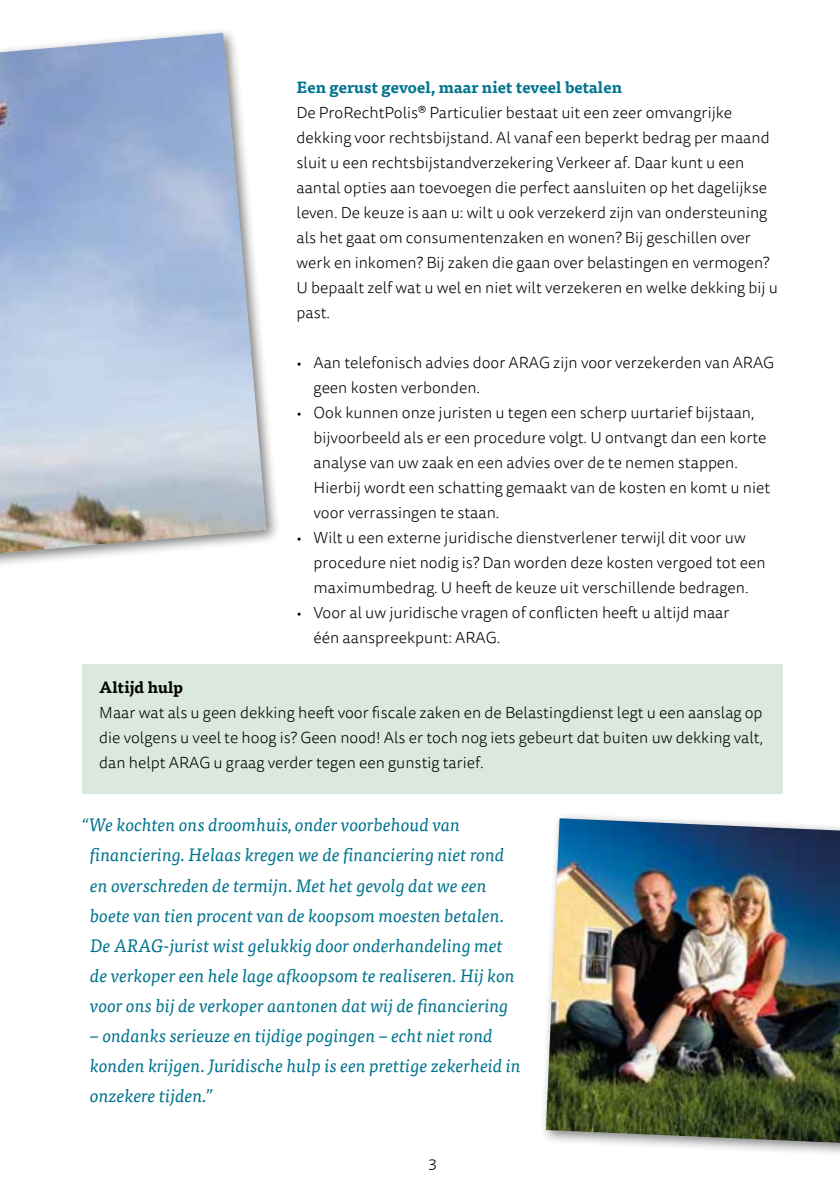
<style>
.page{position:relative;width:840px;height:1191px;background:#fff}
.page>*{position:absolute;margin:0;border:0;box-sizing:border-box;transform-origin:0 0}
.t1{font:italic 18px/30px "Tisa OT";color:#00748f}
.t2{font:300 16px/25px "Tisa Sans OT";color:#000}
.t3{font:700 16px "Tisa OT";color:#00748f}
.t4{font:700 16px "Tisa OT";color:#000}
</style>
<div class="page">
<div style="left:82px;top:664px;width:700px;height:129px;background:#dae8de"></div>
<div style="left:0;top:27px;width:281px;height:568px;background:#000;opacity:.5"></div>
<img style="left:0;top:33px;width:266px;height:520px">
<div style="left:539px;top:812px;width:300px;height:345px;background:#000;opacity:.5"></div>
<img style="left:545px;top:818px;width:294px;height:324px">
<p class="t3" style="left:296px;top:77px;width:327px">Een gerust gevoel, maar niet teveel betalen</p>
<p class="t2" style="left:296px;top:101px;width:482px">De ProRechtPolis® Particulier bestaat uit een zeer omvangrijke dekking voor rechtsbijstand. Al vanaf een beperkt bedrag per maand sluit u een rechtsbijstandverzekering Verkeer af. Daar kunt u een aantal opties aan toevoegen die perfect aansluiten op het dagelijkse leven. De keuze is aan u: wilt u ook verzekerd zijn van ondersteuning als het gaat om consumentenzaken en wonen? Bij geschillen over werk en inkomen? Bij zaken die gaan over belastingen en vermogen?<br>U bepaalt zelf wat u wel en niet wilt verzekeren en welke dekking bij u past.</p>
<p class="t2" style="left:313px;top:351px;width:462px;text-indent:-17px">• Aan telefonisch advies door ARAG zijn voor verzekerden van ARAG geen kosten verbonden.</p>
<p class="t2" style="left:313px;top:401px;width:458px;text-indent:-17px">• Ook kunnen onze juristen u tegen een scherp uurtarief bijstaan, bijvoorbeeld als er een procedure volgt. U ontvangt dan een korte analyse van uw zaak en een advies over de te nemen stappen.<br>Hierbij wordt een schatting gemaakt van de kosten en komt u niet voor verrassingen te staan.</p>
<p class="t2" style="left:313px;top:526px;width:453px;text-indent:-17px">• Wilt u een externe juridische dienstverlener terwijl dit voor uw procedure niet nodig is? Dan worden deze kosten vergoed tot een maximumbedrag. U heeft de keuze uit verschillende bedragen.</p>
<p class="t2" style="left:313px;top:601px;width:417px;text-indent:-17px">• Voor al uw juridische vragen of conflicten heeft u altijd maar één aanspreekpunt: ARAG.</p>
<p class="t4" style="left:99px;top:677px;width:85px">Altijd hulp</p>
<p class="t2" style="left:99px;top:701px;width:665px;text-align:justify">Maar wat als u geen dekking heeft voor fiscale zaken en de Belastingdienst legt u een aanslag op die volgens u veel te hoog is? Geen nood! Als er toch nog iets gebeurt dat buiten uw dekking valt, dan helpt ARAG u graag verder tegen een gunstig tarief.</p>
<p class="t1" style="left:90px;top:810px;width:426px;text-indent:-8px">“We kochten ons droomhuis, onder voorbehoud van financiering. Helaas kregen we de financiering niet rond en overschreden de termijn. Met het gevolg dat we een boete van tien procent van de koopsom moesten betalen.<br>De ARAG-jurist wist gelukkig door onderhandeling met de verkoper een hele lage afkoopsom te realiseren. Hij kon voor ons bij de verkoper aantonen dat wij de financiering</p>
<p class="t1" style="left:90px;top:1020px;width:432px">– ondanks serieuze en tijdige pogingen – echt niet rond konden krijgen. Juridische hulp is een prettige zekerheid in onzekere tijden.”</p>
<p class="t2" style="left:428px;top:1151px;width:10px">3</p>
</div>
